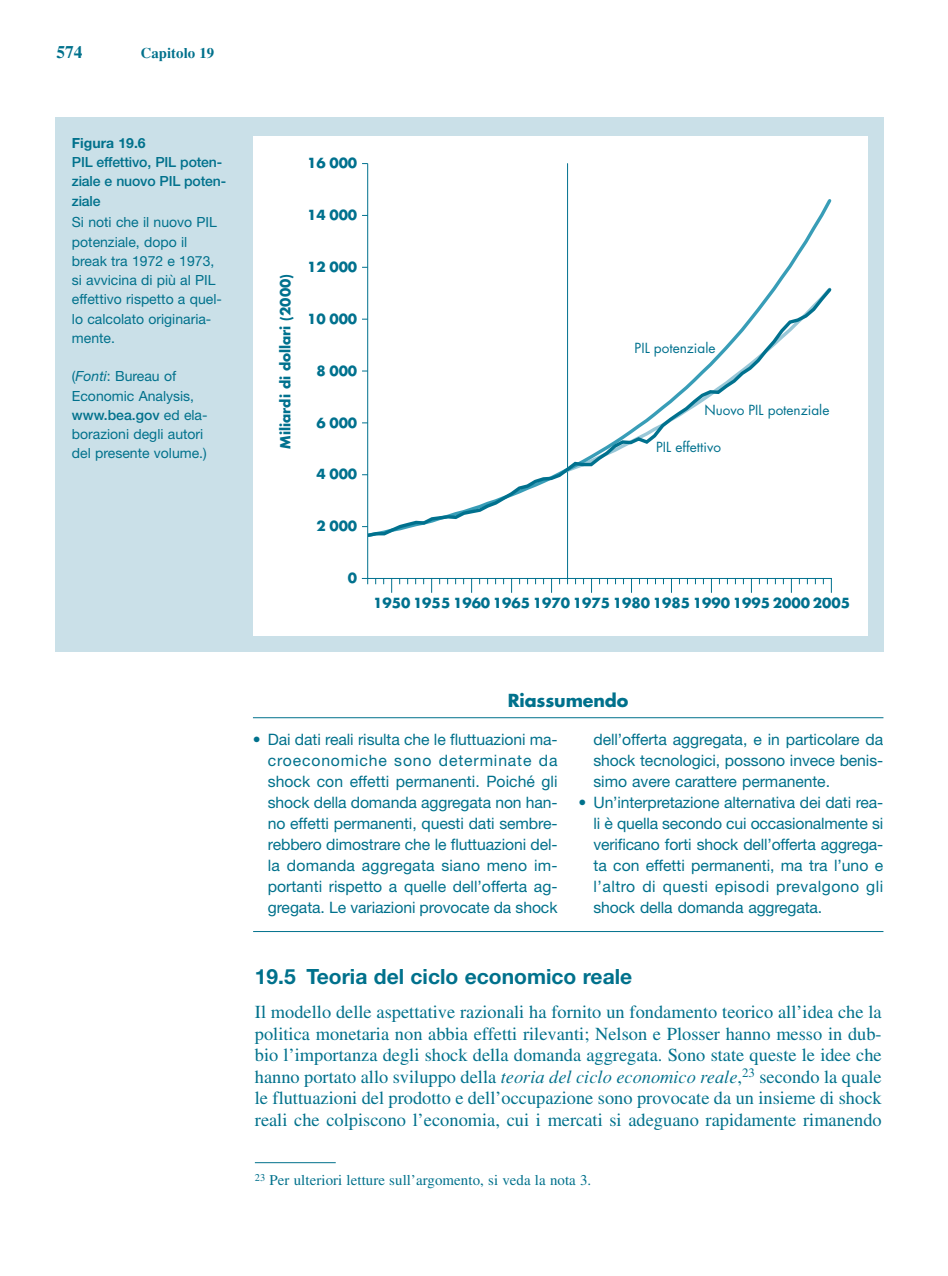
<style>
.page{position:relative;width:948px;height:1276px;background:#fff}
.page>*{position:absolute;margin:0;border:0;box-sizing:border-box;transform-origin:0 0}
.t1{font:700 21px "Helvetica Neue";color:#00718c}
.t2{font:18.38px/21.5px "Times";color:#00718c;text-align:justify}
.t3{font:700 17.5px "Futura";letter-spacing:-.005em;color:#00718c}
.t4{font:700 17.5px "Times";color:#00718c}
.t5{font:15.75px/21px "Helvetica Neue";letter-spacing:-.005em;color:#00718c;text-align:justify}
.t6{font:14.88px "Times";letter-spacing:.005em;color:#00718c}
.t7{font:700 14.88px "Times";color:#00718c}
.t8{font:14px/19.2px "Helvetica Neue";color:#00718c}
.t9{font:500 14px/19.2px "Helvetica Neue";letter-spacing:-.01em;color:#00718c}
.t10{font:700 14px "Helvetica Neue";color:#00718c}
.t11{font:700 13.65px "Futura";color:#00718e}
.t12{font:13.65px "Futura";color:#00718e}
.s1{font-style:italic}
.s2{font-weight:500}
</style>
<div class="page">
<div style="left:55px;top:117px;width:828px;height:535px;background:#cae0e8"></div>
<div style="left:253px;top:136px;width:614px;height:500px;background:#fff"></div>
<svg style="left:367px;top:163px;width:465px;height:430px"></svg>
<svg style="left:671px;top:578px;width:1px;height:15px"></svg>
<svg style="left:631px;top:578px;width:1px;height:15px"></svg>
<svg style="left:591px;top:578px;width:1px;height:15px"></svg>
<svg style="left:551px;top:578px;width:1px;height:15px"></svg>
<svg style="left:511px;top:578px;width:1px;height:15px"></svg>
<svg style="left:471px;top:578px;width:1px;height:15px"></svg>
<svg style="left:431px;top:578px;width:1px;height:15px"></svg>
<svg style="left:391px;top:578px;width:1px;height:15px"></svg>
<hr style="left:253px;top:717px;width:630px;height:1px;background:#00718c">
<hr style="left:255px;top:1162px;width:81px;height:1px;background:#00718c">
<hr style="left:253px;top:931px;width:630px;height:1px;background:#00718c">
<p class="t4" style="left:56px;top:45px;width:28px">574</p>
<p class="t7" style="left:141px;top:47px;width:75px">Capitolo 19</p>
<p class="t10" style="left:72px;top:138px;width:75px">Figura 19.6</p>
<p class="t9" style="left:72px;top:154px;width:156px">PIL effettivo, PIL poten&shy;ziale e nuovo PIL poten&shy;ziale</p>
<p class="t8" style="left:72px;top:214px;width:151px">Si noti che il nuovo PIL potenziale, dopo il break tra 1972 e 1973, si avvicina di più al PIL effettivo rispetto a quel&shy;lo calcolato originaria&shy;mente.</p>
<p class="t8" style="left:72px;top:368px;width:137px">(<span class="s1">Fonti</span>: Bureau of<br>Economic Analysis, <span class="s2">www.bea.gov</span> ed ela - borazioni degli autori del presente volume.)</p>
<p class="t11" style="left:307px;top:157px;width:52px">16 000</p>
<p class="t11" style="left:307px;top:209px;width:52px">14 000</p>
<p class="t11" style="left:279px;top:448px;width:176px;rotate:-90deg">Miliardi di dollari (2000)</p>
<p class="t11" style="left:307px;top:261px;width:52px">12 000</p>
<p class="t11" style="left:307px;top:312px;width:52px">10 000</p>
<p class="t11" style="left:316px;top:364px;width:42px">8 000</p>
<p class="t11" style="left:316px;top:416px;width:42px">6 000</p>
<p class="t11" style="left:316px;top:468px;width:42px">4 000</p>
<p class="t11" style="left:316px;top:520px;width:42px">2 000</p>
<p class="t11" style="left:348px;top:572px;width:11px">0</p>
<p class="t12" style="left:634px;top:341px;width:82px">PIL potenziale</p>
<p class="t12" style="left:704px;top:403px;width:126px">Nuovo PIL potenziale</p>
<p class="t12" style="left:656px;top:441px;width:66px">PIL effettivo</p>
<p class="t11" style="left:373px;top:596px;width:478px">1950 1955 1960 1965 1970 1975 1980 1985 1990 1995 2000 2005</p>
<p class="t3" style="left:508px;top:692px;width:122px">Riassumendo</p>
<p class="t5" style="left:268px;top:731px;width:291px;text-indent:-15px">• Dai dati reali risulta che le fluttuazioni ma&shy;croeconomiche sono determinate da shock con effetti permanenti. Poiché gli shock della domanda aggregata non han&shy;no effetti permanenti, questi dati sembre&shy;rebbero dimostrare che le fluttuazioni del&shy;la domanda aggregata siano meno im&shy;portanti rispetto a quelle dell’offerta ag&shy;gregata. Le variazioni provocate da shock</p>
<p class="t5" style="left:593px;top:731px;width:291px">dell’offerta aggregata, e in particolare da shock tecnologici, possono invece benis&shy;simo avere carattere permanente.</p>
<p class="t5" style="left:593px;top:794px;width:291px;text-indent:-15px">• Un’interpretazione alternativa dei dati rea&shy;li è quella secondo cui occasionalmente si verificano forti shock dell’offerta aggrega&shy;ta con effetti permanenti, ma tra l’uno e l’altro di questi episodi prevalgono gli shock della domanda aggregata.</p>
<h1 class="t1" style="left:255px;top:969px;width:379px">19.5 Teoria del ciclo economico reale</h1>
<p class="t2" style="left:255px;top:1003px;width:628px">Il modello delle aspettative razionali ha fornito un fondamento teorico all’idea che la politica monetaria non abbia effetti rilevanti; Nelson e Plosser hanno messo in dub&shy;bio l’importanza degli shock della domanda aggregata. Sono state queste le idee che hanno portato allo sviluppo della <span class="s1">teoria del ciclo economico reale</span>,<sup>23</sup> secondo la quale le fluttuazioni del prodotto e dell’occupazione sono provocate da un insieme di shock reali che colpiscono l’economia, cui i mercati si adeguano rapidamente rimanendo</p>
<p class="t6" style="left:255px;top:1175px;width:338px"><sup>23</sup> Per ulteriori letture sull’argomento, si veda la nota 3.</p>
</div>
